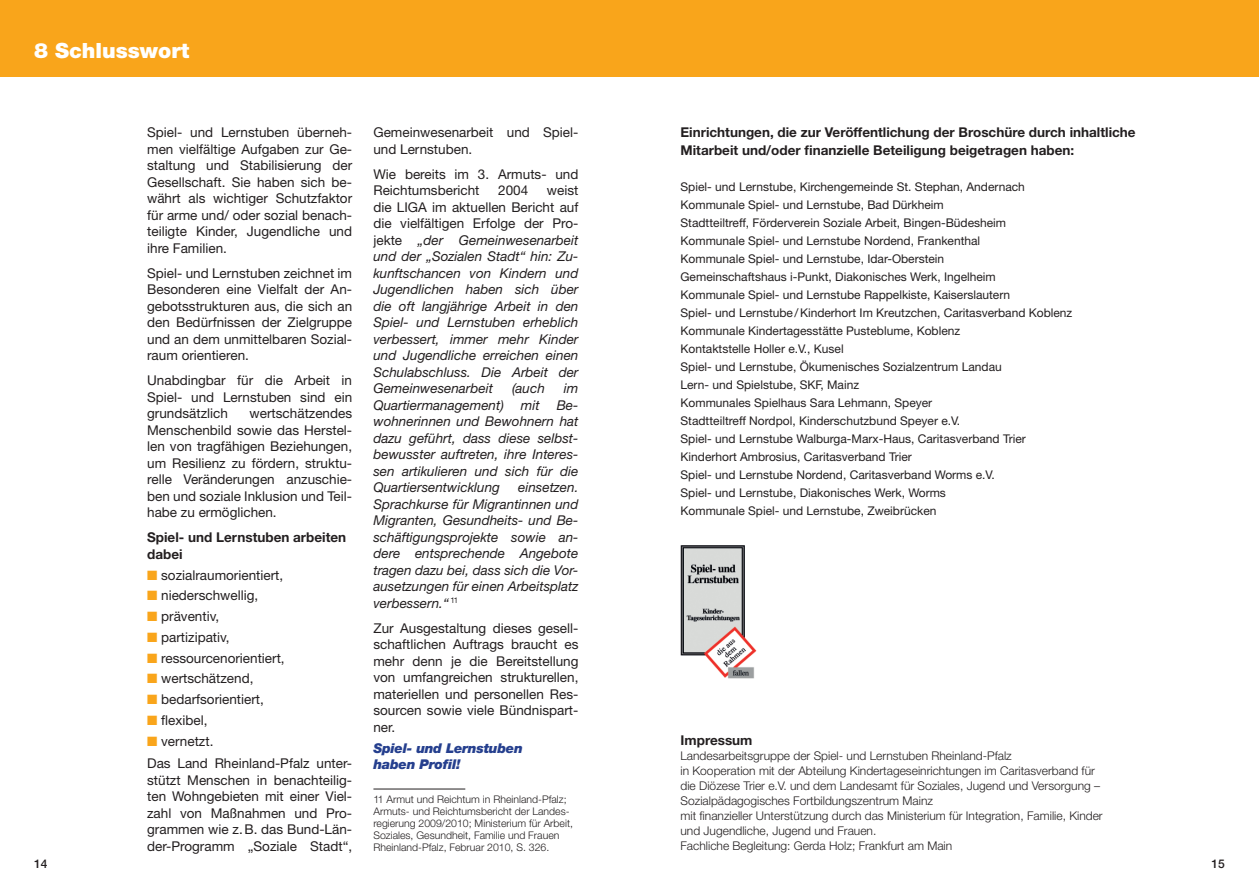
<style>
.page{position:relative;width:1259px;height:893px;background:#fff}
.page>*{position:absolute;margin:0;border:0;box-sizing:border-box;transform-origin:0 0}
.Kapitelüberschrift{font:900 21px "Helvetica Neue LT Std";color:#fff}
.t1{font:13.5px/16.5px "Helvetica Neue LT Std";color:#231f20;text-align:justify}
.t2{font:italic 13.5px/16.5px "Helvetica Neue LT Std";color:#231f20;text-align:justify}
.t3{font:700 13.5px/16.5px "Helvetica Neue LT Std";color:#231f20}
.t4{font:italic 900 13.5px/16.5px "Helvetica Neue LT Std";letter-spacing:-.02em;color:#253f8e}
.t5{font:12px "Helvetica Neue LT Std";color:#231f20}
.t6{font:300 12px/15px "Helvetica Neue LT Std";color:#231f20}
.t7{font:500 12px "Helvetica Neue LT Std";color:#231f20}
.t8{font:300 10.5px/12px "Helvetica Neue LT Std";color:#231f20}
.s1{color:#f9a51b}
.s2{font-style:normal}
</style>
<div class="page">
<div style="left:0;top:0;width:1259px;height:77px;background:#f9a51b"></div>
<hr style="left:373px;top:789px;width:92px;height:1px;background:#231f20">
<img style="left:680px;top:545px;width:76px;height:134px">
<p class="Kapitelüberschrift" style="left:34px;top:38px;width:157px">8 Schlusswort</p>
<p class="t1" style="left:147px;top:124px;width:206px">Spiel- und Lernstuben überneh&shy;men vielfältige Aufgaben zur Ge&shy;staltung und Stabilisierung der Gesellschaft. Sie haben sich be&shy;währt als wichtiger Schutzfaktor für arme und/ oder sozial benach&shy;teiligte Kinder, Jugendliche und ihre Familien.</p>
<p class="t1" style="left:147px;top:264px;width:206px">Spiel- und Lernstuben zeichnet im Besonderen eine Vielfalt der An&shy;gebotsstrukturen aus, die sich an den Bedürfnissen der Zielgruppe und an dem unmittelbaren Sozial&shy;raum orientieren.</p>
<p class="t1" style="left:147px;top:372px;width:206px">Unabdingbar für die Arbeit in Spiel- und Lernstuben sind ein grundsätzlich</p>
<p class="t1" style="left:147px;top:405px;width:206px;text-indent:102px">wertschätzendes Menschenbild sowie das Herstel&shy;len von tragfähigen Beziehungen, um Resilienz zu fördern, struktu&shy;relle Veränderungen anzuschie&shy;ben und soziale Inklusion und Teil&shy;habe zu ermöglichen.</p>
<p class="t3" style="left:147px;top:529px;width:200px">Spiel- und Lernstuben arbeiten dabei</p>
<p class="t1" style="left:147px;top:566px;width:138px"><span class="s1">■</span> sozialraumorientiert,</p>
<p class="t1" style="left:147px;top:587px;width:113px"><span class="s1">■</span> niederschwellig,</p>
<p class="t1" style="left:147px;top:608px;width:74px"><span class="s1">■</span> präventiv,</p>
<p class="t1" style="left:147px;top:628px;width:84px"><span class="s1">■</span> partizipativ,</p>
<p class="t1" style="left:147px;top:649px;width:139px"><span class="s1">■</span> ressourcenorientiert,</p>
<p class="t1" style="left:147px;top:670px;width:108px"><span class="s1">■</span> wertschätzend,</p>
<p class="t1" style="left:147px;top:691px;width:118px"><span class="s1">■</span> bedarfsorientiert,</p>
<p class="t1" style="left:147px;top:711px;width:62px"><span class="s1">■</span> flexibel,</p>
<p class="t1" style="left:147px;top:732px;width:68px"><span class="s1">■</span> vernetzt.</p>
<p class="t1" style="left:147px;top:755px;width:206px">Das Land Rheinland-Pfalz unter&shy;stützt Menschen in benachteilig&shy;ten Wohngebieten mit einer Viel&shy;zahl von Maßnahmen und Pro&shy;grammen wie z.B. das Bund-Län&shy;der-Programm „Soziale Stadt“,</p>
<p class="t1" style="left:373px;top:124px;width:206px">Gemeinwesenarbeit und Spiel&shy;und Lernstuben.</p>
<p class="t1" style="left:373px;top:165px;width:206px">Wie bereits im 3. Armuts- und<br>Reichtumsbericht</p>
<p class="t2" style="left:373px;top:182px;width:206px;text-indent:173px"><span class="s2">weist die LIGA im aktuellen Bericht auf die vielfältigen Erfolge der Pro&shy;jekte</span> „der Gemeinwesenarbeit und der „Sozialen Stadt“ hin: Zu&shy;kunftschancen von Kindern und Jugendlichen haben sich über die oft langjährige Arbeit in den Spiel- und Lernstuben erheblich verbessert, immer mehr Kinder und Jugendliche erreichen einen Schulabschluss. Die Arbeit der Gemeinwesenarbeit</p>
<p class="t1" style="left:498px;top:182px;width:32px">2004</p>
<p class="t2" style="left:512px;top:380px;width:34px">(auch</p>
<p class="t2" style="left:564px;top:380px;width:16px">im</p>
<p class="t2" style="left:373px;top:396px;width:132px">Quartiermanagement)</p>
<p class="t2" style="left:521px;top:396px;width:20px">mit</p>
<p class="t2" style="left:373px;top:396px;width:206px;text-indent:183px">Be&shy;wohnerinnen und Bewohnern hat dazu geführt, dass diese selbst&shy;bewusster auftreten, ihre Interes&shy;sen artikulieren und sich für die Quartiersentwicklung</p>
<p class="t2" style="left:373px;top:479px;width:206px;text-indent:145px">einsetzen.<br>Sprachkurse für Migrantinnen und Migranten, Gesundheits- und Be&shy;schäftigungsprojekte sowie an&shy;dere entsprechende Angebote tragen dazu bei, dass sich die Vor&shy;ausetzungen für einen Arbeitsplatz verbessern.“ <sup>11</sup></p>
<p class="t1" style="left:373px;top:619px;width:206px">Zur Ausgestaltung dieses gesell&shy;schaftlichen Auftrags braucht es mehr denn je die Bereitstellung von umfangreichen strukturellen, materiellen und personellen Res&shy;sourcen sowie viele Bündnispart&shy;ner.</p>
<p class="t4" style="left:373px;top:739px;width:151px">Spiel- und Lernstuben haben Profil!</p>
<p class="t8" style="left:373px;top:793px;width:201px">11 Armut und Reichtum in Rheinland-Pfalz; Armuts- und Reichtumsbericht der Landes&shy;regierung 2009/2010; Ministerium für Arbeit, Soziales, Gesundheit, Familie und Frauen Rheinland-Pfalz, Februar 2010, S. 326.</p>
<p class="t3" style="left:680px;top:123px;width:457px;line-height:18px">Einrichtungen, die zur Veröffentlichung der Broschüre durch inhaltliche<br>Mitarbeit und/oder finanzielle Beteiligung beigetragen haben:</p>
<p class="t5" style="left:680px;top:180px;width:346px">Spiel- und Lernstube, Kirchengemeinde St. Stephan, Andernach</p>
<p class="t5" style="left:680px;top:198px;width:265px">Kommunale Spiel- und Lernstube, Bad Dürkheim</p>
<p class="t5" style="left:680px;top:216px;width:327px">Stadtteiltreff, Förderverein Soziale Arbeit, Bingen-Büdesheim</p>
<p class="t5" style="left:680px;top:234px;width:301px">Kommunale Spiel- und Lernstube Nordend, Frankenthal</p>
<p class="t5" style="left:680px;top:252px;width:265px">Kommunale Spiel- und Lernstube, Idar-Oberstein</p>
<p class="t5" style="left:680px;top:270px;width:317px">Gemeinschaftshaus i-Punkt, Diakonisches Werk, Ingelheim</p>
<p class="t5" style="left:680px;top:288px;width:331px">Kommunale Spiel- und Lernstube Rappelkiste, Kaiserslautern</p>
<p class="t5" style="left:680px;top:306px;width:393px">Spiel- und Lernstube/Kinderhort Im Kreutzchen, Caritasverband Koblenz</p>
<p class="t5" style="left:680px;top:324px;width:281px">Kommunale Kindertagesstätte Pusteblume, Koblenz</p>
<p class="t5" style="left:680px;top:342px;width:165px">Kontaktstelle Holler e.V., Kusel</p>
<p class="t5" style="left:680px;top:360px;width:323px">Spiel- und Lernstube, Ökumenisches Sozialzentrum Landau</p>
<p class="t5" style="left:680px;top:378px;width:180px">Lern- und Spielstube, SKF, Mainz</p>
<p class="t5" style="left:680px;top:396px;width:253px">Kommunales Spielhaus Sara Lehmann, Speyer</p>
<p class="t5" style="left:680px;top:414px;width:281px">Stadtteiltreff Nordpol, Kinderschutzbund Speyer e.V.</p>
<p class="t5" style="left:680px;top:432px;width:347px">Spiel- und Lernstube Walburga-Marx-Haus, Caritasverband Trier</p>
<p class="t5" style="left:680px;top:450px;width:233px">Kinderhort Ambrosius, Caritasverband Trier</p>
<p class="t5" style="left:680px;top:468px;width:316px">Spiel- und Lernstube Nordend, Caritasverband Worms e.V.</p>
<p class="t5" style="left:680px;top:486px;width:267px">Spiel- und Lernstube, Diakonisches Werk, Worms</p>
<p class="t5" style="left:680px;top:504px;width:257px">Kommunale Spiel- und Lernstube, Zweibrücken</p>
<p class="t3" style="left:680px;top:731px;width:73px">Impressum</p>
<p class="t6" style="left:680px;top:748px;width:333px">Landesarbeitsgruppe der Spiel- und Lernstuben Rheinland-Pfalz</p>
<p class="t6" style="left:680px;top:763px;width:421px">in Kooperation mit der Abteilung Kindertageseinrichtungen im Caritasverband für die Diözese Trier e.V. und dem Landesamt für Soziales, Jugend und Versorgung –<br>Sozialpädagogisches Fortbildungszentrum Mainz</p>
<p class="t6" style="left:680px;top:808px;width:424px">mit finanzieller Unterstützung durch das Ministerium für Integration, Familie, Kinder und Jugendliche, Jugend und Frauen.</p>
<p class="t6" style="left:680px;top:838px;width:273px">Fachliche Begleitung: Gerda Holz; Frankfurt am Main</p>
<p class="t7" style="left:34px;top:856px;width:15px">14</p>
<p class="t7" style="left:1211px;top:856px;width:15px">15</p>
</div>
